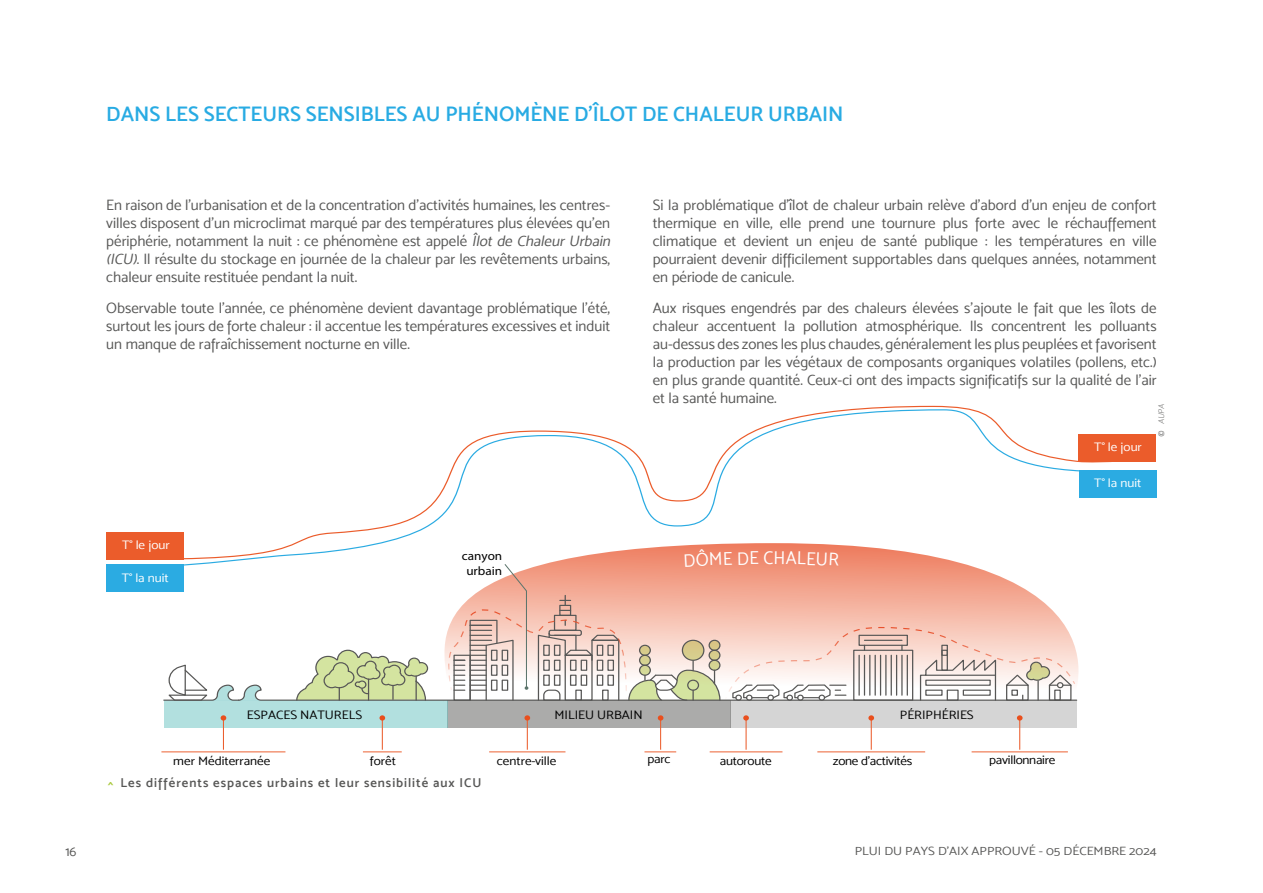
<style>
.page{position:relative;width:1263px;height:893px;background:#fff}
.page>*{position:absolute;margin:0;border:0;box-sizing:border-box;transform-origin:0 0}
.t1{font:21px "Mosk Semi Bold 600";color:#28abe3}
.t2{font:18.6px "Mosk Normal 400";color:#fff;scale:.96 1}
.t3{font:15px/18px "Mosk Normal 400";color:#575756;text-align:justify}
.t4{font:13.5px "Mosk Normal 400";color:#575756}
.t5{font:12.9px "Mosk Semi Bold 600";letter-spacing:.075em;color:#575756}
.t6{font:12.3px "Mosk Normal 400";color:#000;scale:1.07 1}
.t7{font:12.3px "Mosk Normal 400";letter-spacing:-.02em;color:#000;scale:1.07 1}
.t8{font:12.3px "Mosk Normal 400";color:#fff;scale:1.07 1}
.t9{font:12.3px/14.9px "Bree Serif";color:#000;text-align:center;scale:1.07 1}
.t10{font:12px "Mosk Normal 400";color:#575756;scale:1.1 1}
.t11{font:italic 8.25px "Mosk Extra Light 200";color:#6b6b6a}
.s1{font-style:italic}
.s2{font-family:"Calibri";font-style:normal}
.s3{color:#abca41}
</style>
<div class="page">
<div style="left:447px;top:700px;width:284px;height:27px;background:#ababaa"></div>
<div style="left:164px;top:700px;width:283px;height:27px;background:#b2e0df"></div>
<div style="left:731px;top:700px;width:346px;height:27px;background:#d5d5d5"></div>
<svg style="left:149px;top:405px;width:1005px;height:155px"></svg>
<hr style="left:817px;top:751px;width:108px;height:1px;background:#eb5c2b">
<hr style="left:871px;top:720px;width:1px;height:30px;background:#eb5c2b">
<svg style="left:868px;top:715px;width:6px;height:6px"></svg>
<hr style="left:710px;top:751px;width:72px;height:1px;background:#eb5c2b">
<hr style="left:746px;top:720px;width:1px;height:30px;background:#eb5c2b">
<svg style="left:743px;top:715px;width:6px;height:6px"></svg>
<hr style="left:971px;top:751px;width:97px;height:1px;background:#eb5c2b">
<hr style="left:1019px;top:720px;width:1px;height:30px;background:#eb5c2b">
<svg style="left:1017px;top:715px;width:5px;height:6px"></svg>
<hr style="left:644px;top:751px;width:32px;height:1px;background:#eb5c2b">
<hr style="left:660px;top:720px;width:1px;height:30px;background:#eb5c2b">
<svg style="left:658px;top:715px;width:5px;height:6px"></svg>
<hr style="left:489px;top:751px;width:76px;height:1px;background:#eb5c2b">
<hr style="left:527px;top:720px;width:1px;height:30px;background:#eb5c2b">
<svg style="left:524px;top:715px;width:6px;height:6px"></svg>
<hr style="left:363px;top:751px;width:39px;height:1px;background:#eb5c2b">
<hr style="left:382px;top:720px;width:1px;height:30px;background:#eb5c2b">
<svg style="left:379px;top:715px;width:6px;height:6px"></svg>
<hr style="left:161px;top:751px;width:124px;height:1px;background:#eb5c2b">
<hr style="left:223px;top:720px;width:1px;height:30px;background:#eb5c2b">
<svg style="left:221px;top:715px;width:5px;height:6px"></svg>
<div style="left:106px;top:532px;width:78px;height:27px;background:#eb5c2b"></div>
<div style="left:106px;top:565px;width:78px;height:27px;background:#2babe2"></div>
<div style="left:1078px;top:435px;width:78px;height:27px;background:#eb5c2b"></div>
<div style="left:1079px;top:471px;width:78px;height:27px;background:#2babe2"></div>
<svg style="left:163px;top:549px;width:915px;height:153px"></svg>
<h1 class="t1" style="left:106px;top:102px;width:739px">DANS LES SECTEURS SENSIBLES AU PHÉNOMÈNE D'ÎLOT DE CHALEUR URBAIN</h1>
<p class="t3" style="left:106px;top:196px;width:508px;text-align:left">En raison de l’urbanisation et de la concentration d’activités humaines, les centres&shy;villes disposent d’un microclimat marqué par des températures plus élevées qu’en périphérie, notamment la nuit : ce phénomène est appelé <span class="s1">Îlot de Chaleur Urbain (ICU)</span>. Il résulte du stockage en journée de la chaleur par les revêtements urbains, chaleur ensuite restituée pendant la nuit.</p>
<p class="t3" style="left:106px;top:299px;width:505px">Observable toute l’année, ce phénomène devient davantage problématique l’été, surtout les jours de forte chaleur : il accentue les températures excessives et induit un manque de rafraîchissement nocturne en ville.</p>
<p class="t8" style="left:122px;top:538px;width:46px">T° le jour</p>
<p class="t8" style="left:122px;top:570px;width:46px">T° la nuit</p>
<p class="t9" style="left:462px;top:548px;width:39px">canyon urbain</p>
<p class="t3" style="left:653px;top:196px;width:505px">Si la problématique d’îlot de chaleur urbain relève d’abord d’un enjeu de confort thermique en ville, elle prend une tournure plus forte avec le réchauffement climatique et devient un enjeu de santé publique : les températures en ville pourraient devenir difficilement supportables dans quelques années, notamment en période de canicule.</p>
<p class="t3" style="left:653px;top:299px;width:505px">Aux risques engendrés par des chaleurs élevées s'ajoute le fait que les îlots de chaleur accentuent la pollution atmosphérique. Ils concentrent les polluants au-dessus des zones les plus chaudes, généralement les plus peuplées et favorisent la production par les végétaux de composants organiques volatiles (pollens, etc.) en plus grande quantité. Ceux-ci ont des impacts significatifs sur la qualité de l'air et la santé humaine.</p>
<p class="t11" style="left:1156px;top:437px;width:35px;rotate:-90deg"><span class="s2">©</span> AUPA</p>
<p class="t2" style="left:763px;top:547px;width:25px">CH</p>
<p class="t8" style="left:1094px;top:440px;width:46px">T° le jour</p>
<p class="t8" style="left:1094px;top:476px;width:46px">T° la nuit</p>
<p class="t6" style="left:247px;top:707px;width:109px">ESPACES NATURELS</p>
<p class="t6" style="left:554px;top:707px;width:84px">MILIEU URBAIN</p>
<p class="t6" style="left:900px;top:707px;width:70px">PÉRIPHÉRIES</p>
<p class="t6" style="left:173px;top:754px;width:92px">mer Méditerranée</p>
<p class="t6" style="left:370px;top:754px;width:26px">forêt</p>
<p class="t6" style="left:497px;top:754px;width:57px">centre-ville</p>
<p class="t7" style="left:720px;top:754px;width:50px">autoroute</p>
<p class="t7" style="left:833px;top:754px;width:76px">zone d’activités</p>
<p class="t6" style="left:648px;top:752px;width:23px">parc</p>
<p class="t7" style="left:989px;top:753px;width:63px">pavillonnaire</p>
<p class="t5" style="left:108px;top:775px;width:375px"><span class="s3">^</span> Les différents espaces urbains et leur sensibilité aux ICU</p>
<p class="t4" style="left:65px;top:843px;width:13px">16</p>
<p class="t10" style="left:855px;top:844px;width:276px">PLUI DU PAYS D'AIX APPROUVÉ - 05 DÉCEMBRE 2024</p>
</div>
